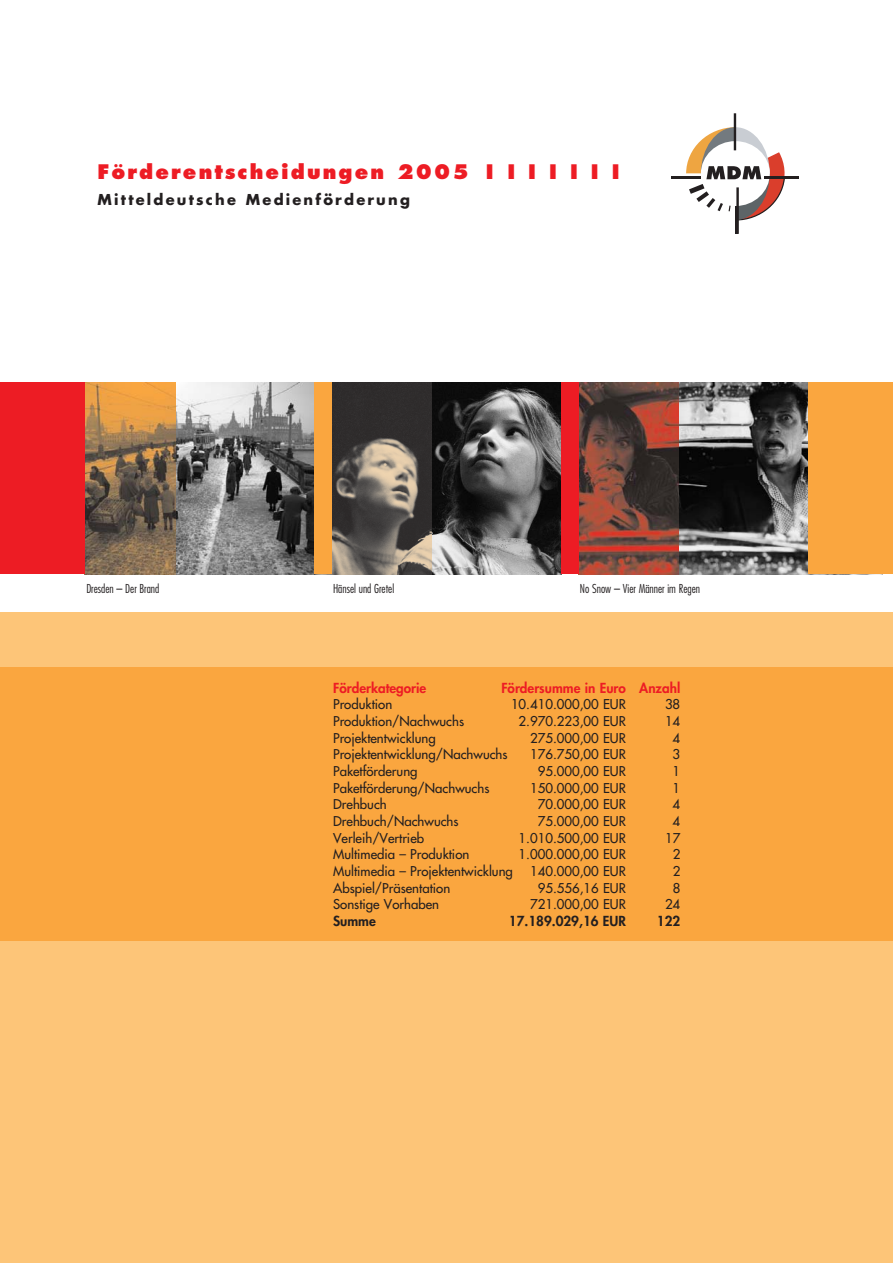
<style>
.page{position:relative;width:893px;height:1263px;background:#fff}
.page>*{position:absolute;margin:0;border:0;box-sizing:border-box;transform-origin:0 0}
.t1{font:800 19.5px "Futura";letter-spacing:.11em;color:#ed1c24}
.t2{font:700 14.7px "Futura";letter-spacing:.15em;color:#231f20}
.t3{font:800 13.5px "Futura";color:#ed1c24}
.t4{font:800 13.5px "Futura";color:#231f20}
.t5{font:13.2px "Futura";color:#231f20}
.t6{font:300 condensed 12px "Futura";color:#231f20}
</style>
<div class="page">
<div style="left:0;top:612px;width:892px;height:651px;background:#fdc578"></div>
<div style="left:0;top:667px;width:892px;height:274px;background:#faa63f"></div>
<hr style="left:733px;top:113px;width:3px;height:37px;background:#231f20">
<hr style="left:671px;top:177px;width:29px;height:2px;background:#231f20">
<hr style="left:764px;top:177px;width:35px;height:2px;background:#231f20">
<hr style="left:736px;top:187px;width:2px;height:47px;background:#231f20">
<hr style="left:735px;top:206px;width:2px;height:28px;background:#231f20">
<svg style="left:683px;top:127px;width:108px;height:94px"></svg>
<img style="left:175px;top:383px;width:139px;height:191px">
<img style="left:85px;top:383px;width:90px;height:191px">
<svg style="left:432px;top:383px;width:129px;height:191px;background:#575757"></svg>
<img style="left:331px;top:383px;width:101px;height:191px">
<img style="left:679px;top:383px;width:129px;height:191px">
<img style="left:578px;top:383px;width:101px;height:191px">
<div style="left:808px;top:383px;width:84px;height:191px;background:#faa63f"></div>
<div style="left:0;top:383px;width:85px;height:191px;background:#ed1c24"></div>
<div style="left:561px;top:383px;width:17px;height:191px;background:#ed1c24"></div>
<div style="left:314px;top:383px;width:17px;height:191px;background:#faa63f"></div>
<h1 class="t1" style="left:98px;top:163px;width:523px">Förderentscheidungen 2005 I I I I I I I</h1>
<p class="t2" style="left:98px;top:192px;width:314px">Mitteldeutsche Medienförderung</p>
<p class="t6" style="left:86px;top:583px;width:75px">Dresden – Der Brand</p>
<p class="t6" style="left:333px;top:583px;width:63px">Hänsel und Gretel</p>
<p class="t6" style="left:580px;top:583px;width:122px">No Snow – Vier Männer im Regen</p>
<p class="t3" style="left:333px;top:681px;width:95px">Förderkategorie</p>
<p class="t3" style="left:501px;top:681px;width:180px">Fördersumme in Euro Anzahl</p>
<p class="t5" style="left:333px;top:698px;width:61px">Produktion</p>
<p class="t5" style="left:511px;top:698px;width:116px">10.410.000,00 EUR</p>
<p class="t5" style="left:665px;top:698px;width:17px">38</p>
<p class="t5" style="left:333px;top:715px;width:132px">Produktion/Nachwuchs</p>
<p class="t5" style="left:518px;top:715px;width:109px">2.970.223,00 EUR</p>
<p class="t5" style="left:665px;top:715px;width:17px">14</p>
<p class="t5" style="left:333px;top:731px;width:104px">Projektentwicklung</p>
<p class="t5" style="left:530px;top:731px;width:97px">275.000,00 EUR</p>
<p class="t5" style="left:672px;top:731px;width:9px">4</p>
<p class="t5" style="left:333px;top:748px;width:176px">Projektentwicklung/Nachwuchs</p>
<p class="t5" style="left:530px;top:748px;width:97px">176.750,00 EUR</p>
<p class="t5" style="left:672px;top:748px;width:9px">3</p>
<p class="t5" style="left:333px;top:765px;width:86px">Paketförderung</p>
<p class="t5" style="left:537px;top:765px;width:90px">95.000,00 EUR</p>
<p class="t5" style="left:672px;top:765px;width:9px">1</p>
<p class="t5" style="left:333px;top:781px;width:158px">Paketförderung/Nachwuchs</p>
<p class="t5" style="left:530px;top:781px;width:97px">150.000,00 EUR</p>
<p class="t5" style="left:672px;top:781px;width:9px">1</p>
<p class="t5" style="left:333px;top:798px;width:55px">Drehbuch</p>
<p class="t5" style="left:537px;top:798px;width:90px">70.000,00 EUR</p>
<p class="t5" style="left:672px;top:798px;width:9px">4</p>
<p class="t5" style="left:333px;top:815px;width:127px">Drehbuch/Nachwuchs</p>
<p class="t5" style="left:537px;top:815px;width:90px">75.000,00 EUR</p>
<p class="t5" style="left:672px;top:815px;width:9px">4</p>
<p class="t5" style="left:333px;top:831px;width:92px">Verleih/Vertrieb</p>
<p class="t5" style="left:518px;top:831px;width:109px">1.010.500,00 EUR</p>
<p class="t5" style="left:665px;top:831px;width:17px">17</p>
<p class="t5" style="left:333px;top:848px;width:138px">Multimedia – Produktion</p>
<p class="t5" style="left:518px;top:848px;width:109px">1.000.000,00 EUR</p>
<p class="t5" style="left:672px;top:848px;width:9px">2</p>
<p class="t5" style="left:333px;top:865px;width:181px">Multimedia – Projektentwicklung</p>
<p class="t5" style="left:530px;top:865px;width:97px">140.000,00 EUR</p>
<p class="t5" style="left:672px;top:865px;width:9px">2</p>
<p class="t5" style="left:333px;top:881px;width:119px">Abspiel/Präsentation</p>
<p class="t5" style="left:537px;top:881px;width:90px">95.556,16 EUR</p>
<p class="t5" style="left:672px;top:881px;width:9px">8</p>
<p class="t5" style="left:333px;top:898px;width:107px">Sonstige Vorhaben</p>
<p class="t5" style="left:530px;top:898px;width:97px">721.000,00 EUR</p>
<p class="t5" style="left:665px;top:898px;width:17px">24</p>
<p class="t4" style="left:333px;top:914px;width:44px">Summe</p>
<p class="t4" style="left:509px;top:914px;width:119px">17.189.029,16 EUR</p>
<p class="t4" style="left:657px;top:914px;width:25px">122</p>
</div>
